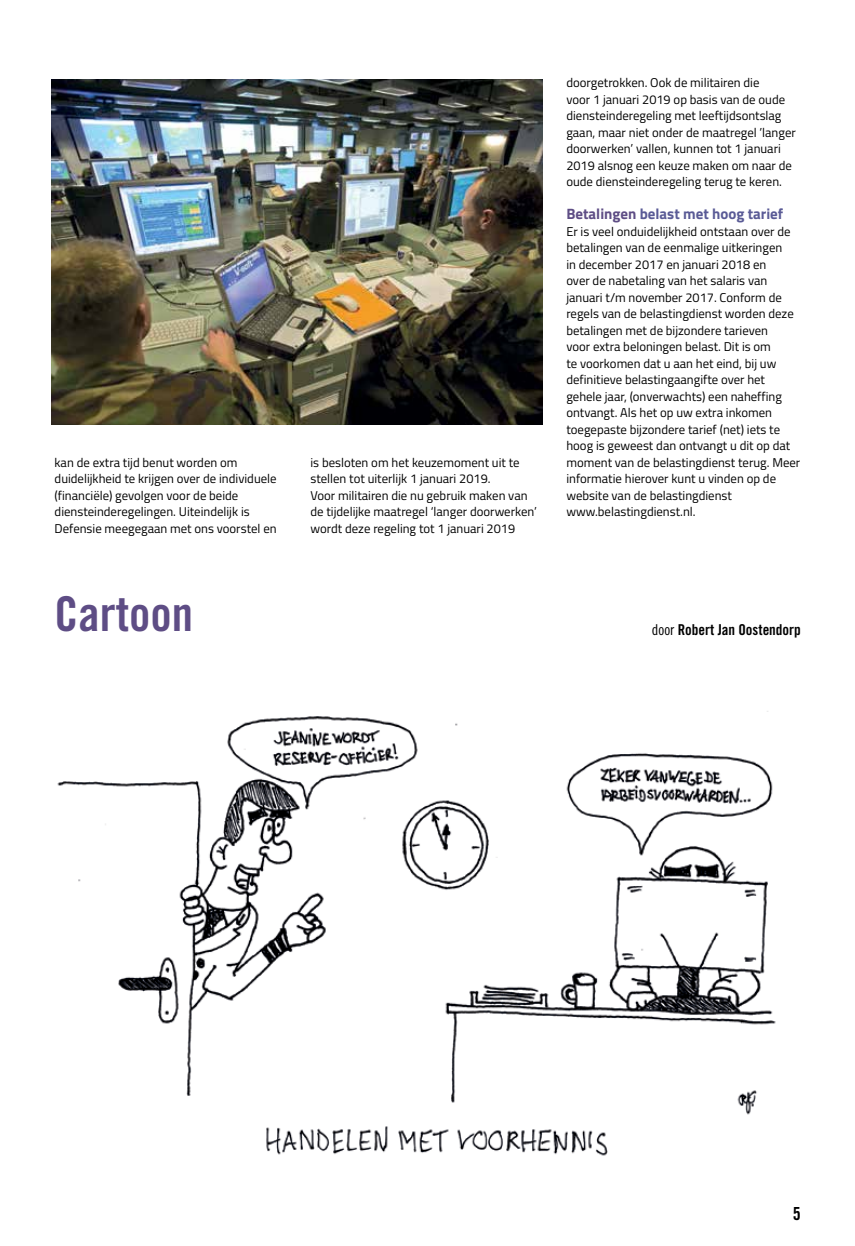
<style>
.page{position:relative;width:855px;height:1246px;background:#fff}
.page>*{position:absolute;margin:0;border:0;box-sizing:border-box;transform-origin:0 0}
.t1{font:48px "Trade Gothic Bold Cond Twenty";color:#5e4d85}
.t2{font:18px "Trade Gothic Bold Cond Twenty";color:#000}
.t3{font:700 15px "Titillium Web";color:#5a5b96}
.t4{font:15px "Trade Gothic Bold Cond Twenty";color:#000}
.t5{font:12.75px/16.5px "Titillium Web";color:#000}
.s1{color:#5e4d85}
.s2{font-family:"Trade Gothic Cond Eighteen"}
</style>
<div class="page">
<img style="left:57px;top:711px;width:719px;height:445px">
<img style="left:52px;top:79px;width:491px;height:346px">
<p class="t5" style="left:55px;top:453px;width:223px">kan de extra tijd benut worden om duidelijkheid te krijgen over de individuele (financiële) gevolgen voor de beide diensteinderegelingen. Uiteindelijk is Defensie meegegaan met ons voorstel en</p>
<p class="t5" style="left:310px;top:453px;width:228px">is besloten om het keuzemoment uit te stellen tot uiterlijk 1 januari 2019.<br>Voor militairen die nu gebruik maken van de tijdelijke maatregel ‘langer doorwerken’ wordt deze regeling tot 1 januari 2019</p>
<h1 class="t1" style="left:55px;top:585px;width:140px">Cartoon</h1>
<p class="t5" style="left:566px;top:74px;width:231px">doorgetrokken. Ook de militairen die<br>voor 1 januari 2019 op basis van de oude diensteinderegeling met leeftijdsontslag gaan, maar niet onder de maatregel ’langer doorwerken’ vallen, kunnen tot 1 januari 2019 alsnog een keuze maken om naar de oude diensteinderegeling terug te keren.</p>
<p class="t3" style="left:566px;top:202px;width:218px"><span class="s1">Betalingen</span> belast met hoog tarief</p>
<p class="t5" style="left:566px;top:222px;width:235px">Er is veel onduidelijkheid ontstaan over de betalingen van de eenmalige uitkeringen<br>in december 2017 en januari 2018 en<br>over de nabetaling van het salaris van januari t/m november 2017. Conform de regels van de belastingdienst worden deze betalingen met de bijzondere tarieven<br>voor extra beloningen belast. Dit is om<br>te voorkomen dat u aan het eind, bij uw definitieve belastingaangifte over het gehele jaar, (onverwachts) een naheffing ontvangt. Als het op uw extra inkomen toegepaste bijzondere tarief (net) iets te hoog is geweest dan ontvangt u dit op dat moment van de belastingdienst terug. Meer informatie hierover kunt u vinden op de website van de belastingdienst www.belastingdienst.nl.</p>
<p class="t4" style="left:652px;top:620px;width:151px"><span class="s2">door</span> Robert Jan Oostendorp</p>
<h2 class="t2" style="left:793px;top:1203px;width:9px">5</h2>
</div>
